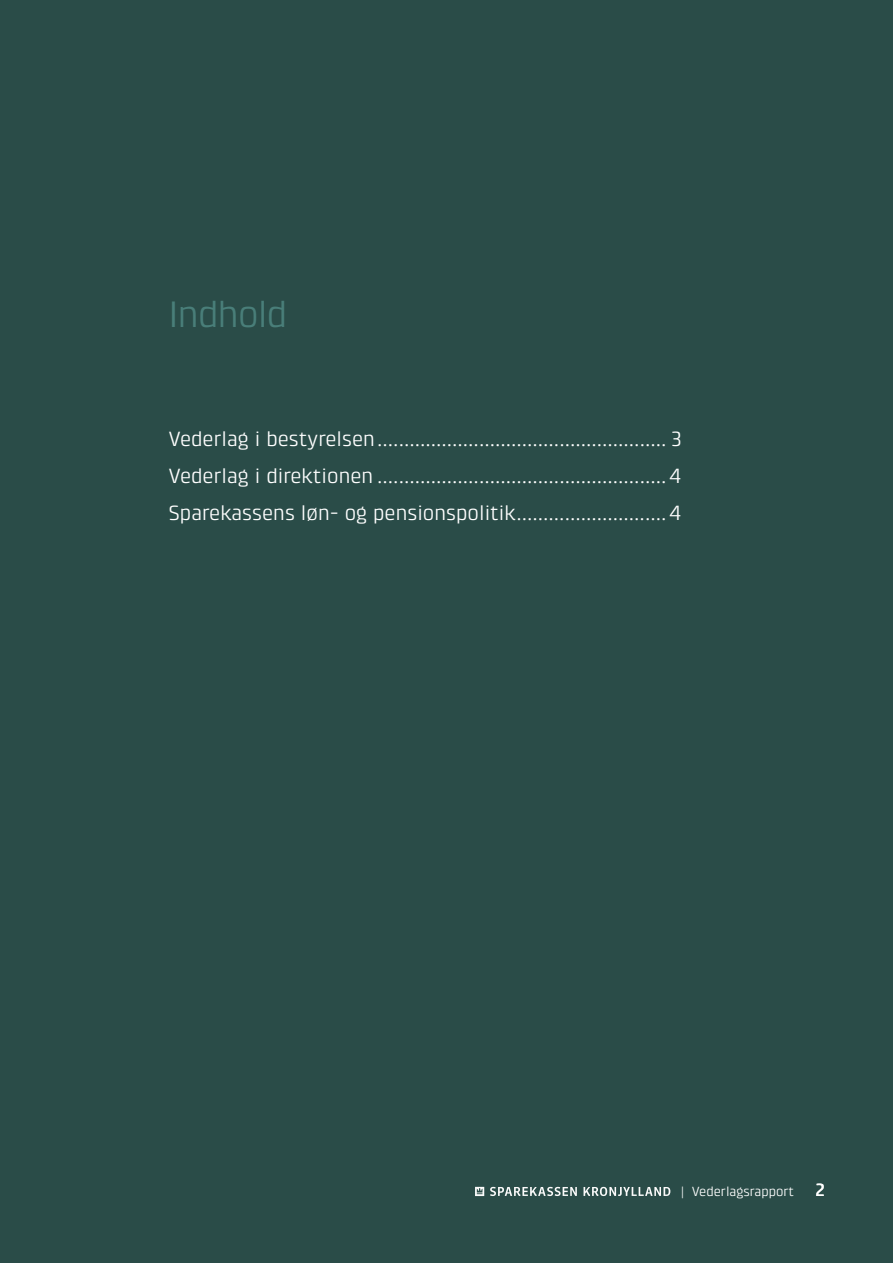
<style>
.page{position:relative;width:893px;height:1263px;background:#2a4c48}
.page>*{position:absolute;margin:0;border:0;box-sizing:border-box;transform-origin:0 0}
.t1{font:37.5px "Klint LT Pro";letter-spacing:-.02em;color:#497e79}
.t2{font:21px/36.8px "Klint LT Pro";color:#fff;text-align:justify}
.t3{font:13.5px "Klint LT Pro";color:#fff}
.s1{font-weight:500;font-size:18px}
</style>
<div class="page">
<svg style="left:490px;top:1187px;width:87px;height:9px"></svg>
<svg style="left:583px;top:1187px;width:87px;height:9px"></svg>
<svg style="left:475px;top:1187px;width:9px;height:9px"></svg>
<h1 class="t1" style="left:168px;top:293px;width:120px">Indhold</h1>
<p class="t2" style="left:168px;top:420px;width:515px">Vederlag i bestyrelsen...................................................... 3<br>Vederlag i direktionen ......................................................4<br>Sparekassens løn- og pensionspolitik............................4</p>
<p class="t3" style="left:681px;top:1183px;width:145px">| Vederlagsrapport <span class="s1">2</span></p>
</div>
